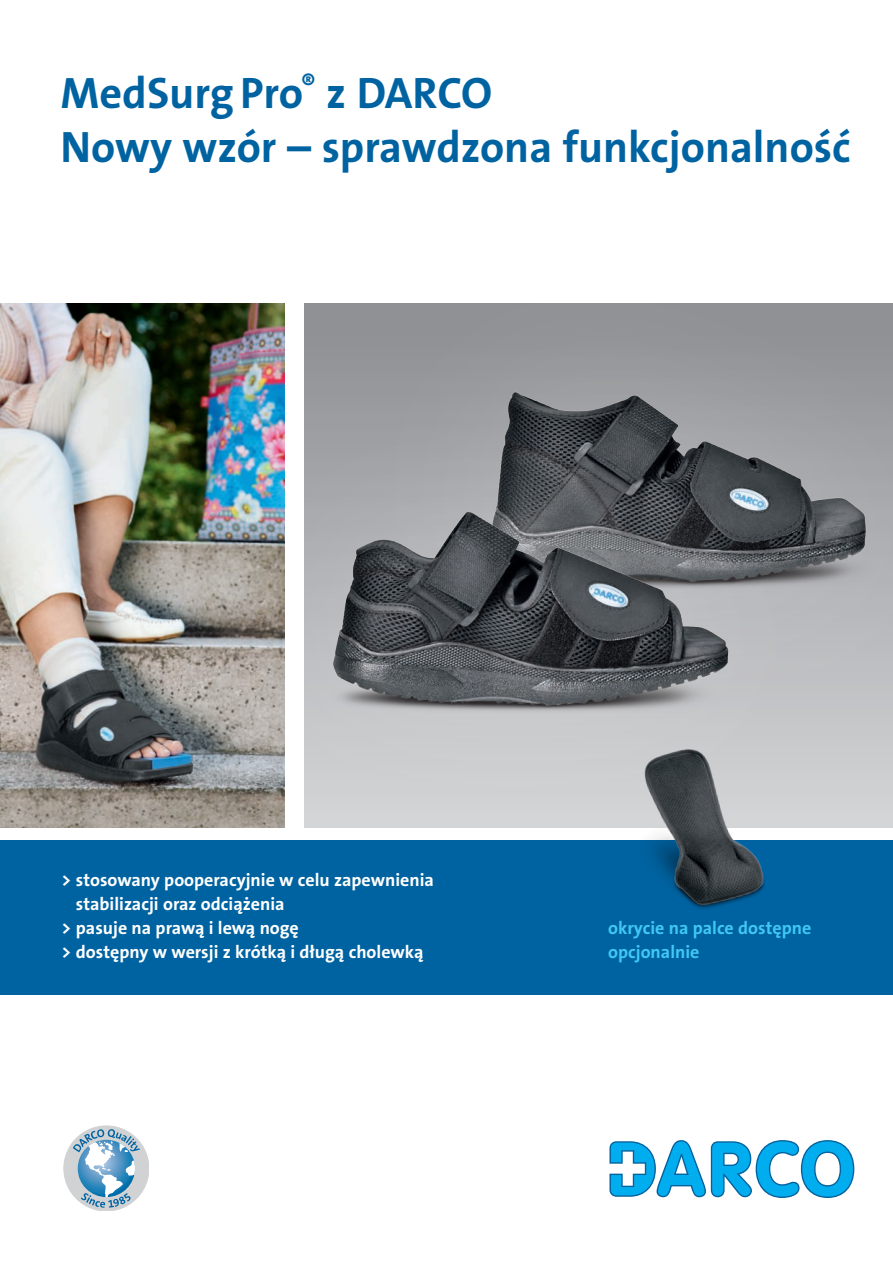
<style>
.page{position:relative;width:893px;height:1263px;background:#fff}
.page>*{position:absolute;margin:0;border:0;box-sizing:border-box;transform-origin:0 0}
.t1{font:700 44.25px/54.8px "The Sans B Plus W7";color:#0063a1}
.t2{font:700 18px "The Sans B Plus W7";color:#fff}
.t3{font:700 18px/24px "The Sans B Plus W7";color:#40c7f4}
</style>
<div class="page">
<svg style="left:609px;top:1140px;width:245px;height:58px"></svg>
<svg style="left:64px;top:1126px;width:85px;height:85px"></svg>
<div style="left:332px;top:238px;width:561px;height:512px;background:#fff;opacity:.2"></div>
<img style="left:447px;top:344px;width:446px;height:280px">
<div style="left:195px;top:379px;width:667px;height:474px;background:#fff;opacity:.2"></div>
<img style="left:294px;top:453px;width:487px;height:334px">
<img style="left:0;top:303px;width:285px;height:524px">
<div style="left:0;top:840px;width:893px;height:154px;background:#0063a1"></div>
<div style="left:602px;top:709px;width:201px;height:239px;background:#fff;opacity:.16"></div>
<img style="left:621px;top:720px;width:158px;height:201px">
<h1 class="t1" style="left:61px;top:65px;width:792px">MedSurg Pro<sup>®</sup> z DARCO<br>Nowy wzór – sprawdzona funkcjonalność</h1>
<p class="t2" style="left:62px;top:868px;width:374px">&gt; stosowany pooperacyjnie w celu zapewnienia</p>
<p class="t2" style="left:76px;top:892px;width:210px">stabilizacji oraz odciążenia</p>
<p class="t2" style="left:62px;top:916px;width:239px">&gt; pasuje na prawą i lewą nogę</p>
<p class="t2" style="left:62px;top:940px;width:363px">&gt; dostępny w wersji z krótką i długą cholewką</p>
<p class="t3" style="left:608px;top:916px;width:205px">okrycie na palce dostępne opcjonalnie</p>
</div>
